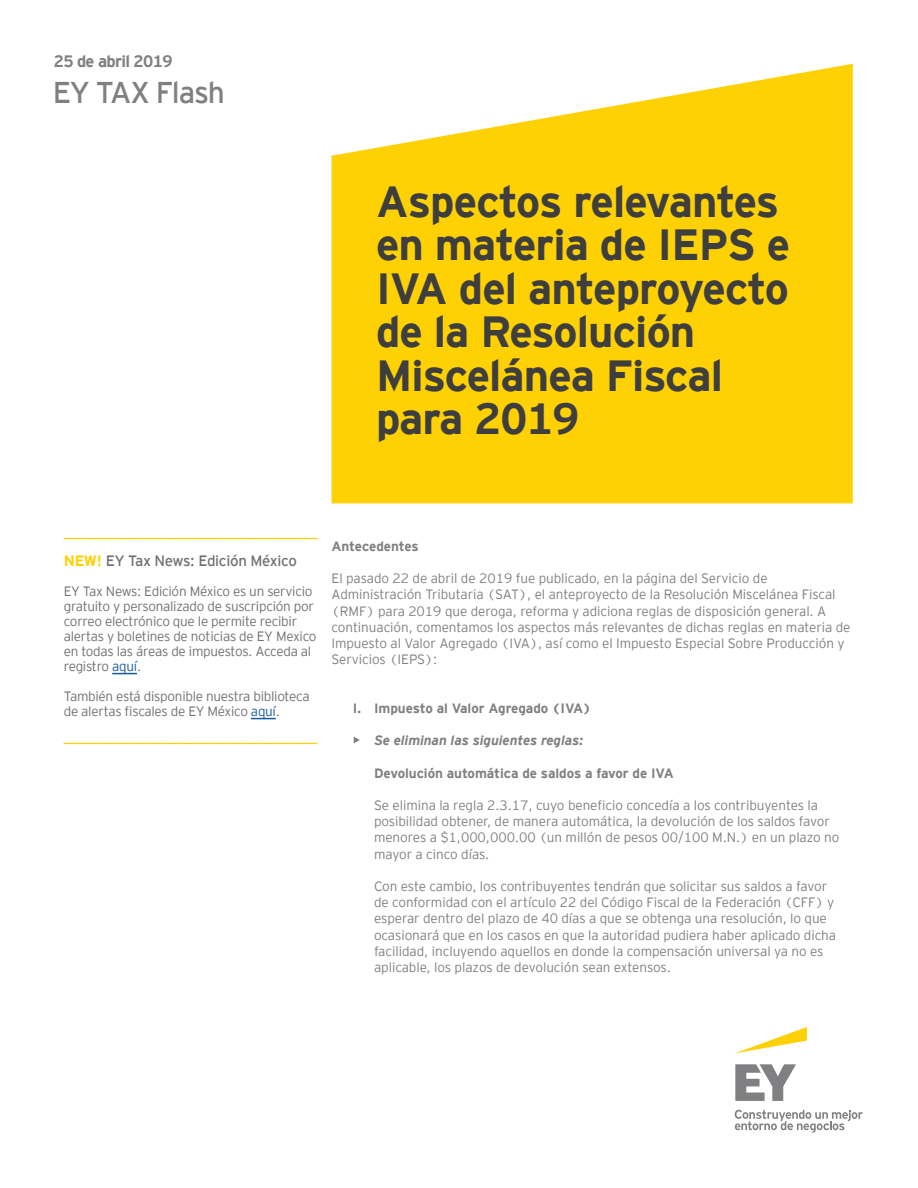
<style>
.page{position:relative;width:918px;height:1188px;background:#fff}
.page>*{position:absolute;margin:0;border:0;box-sizing:border-box;transform-origin:0 0}
.t1{font:700 43.5px/43.5px "EY Interstate";letter-spacing:-.02em;color:#3e3e3f}
.t2{font:30px "EY Interstate";letter-spacing:-.04em;color:#808083}
.t3{font:700 16.5px "EY Interstate";letter-spacing:-.04em;color:#808083}
.t4{font:15px "EY Interstate";letter-spacing:-.02em;color:#717074}
.t5{font:300 13.5px/16.2px "EY Interstate";letter-spacing:-.005em;color:#808083}
.t6{font:300 13.5px/15px "EY Interstate";letter-spacing:-.02em;color:#717074}
.t7{font:700 13.5px "EY Interstate";letter-spacing:-.005em;color:#808083}
.t8{font:italic 700 13.5px "EY Interstate";letter-spacing:-.005em;color:#808083}
.t9{font:700 11.25px "EY Interstate";color:#fed105}
.s1{font-weight:700;color:#fed105}
.s2{color:#175d9e}
</style>
<div class="page">
<svg style="left:332px;top:64px;width:521px;height:440px;background:#fed51f"></svg>
<svg style="left:735px;top:1064px;width:61px;height:37px"></svg>
<svg style="left:735px;top:1110px;width:128px;height:23px"></svg>
<svg style="left:736px;top:1027px;width:71px;height:26px"></svg>
<svg style="left:112px;top:673px;width:25px;height:1px"></svg>
<svg style="left:251px;top:718px;width:25px;height:1px"></svg>
<p class="t3" style="left:54px;top:52px;width:120px">25 de abril 2019</p>
<p class="t2" style="left:53px;top:75px;width:174px">EY TAX Flash</p>
<p class="t1" style="left:376px;top:179px;width:416px">Aspectos relevantes en materia de IEPS e<br>IVA del anteproyecto de la Resolución<br>Miscelánea Fiscal para 2019</p>
<p class="t9" style="left:64px;top:527px;width:256px">_______________________________________________</p>
<p class="t4" style="left:64px;top:553px;width:235px"><span class="s1">NEW!</span> EY Tax News: Edición México</p>
<p class="t6" style="left:64px;top:584px;width:254px">EY Tax News: Edición México es un servicio gratuito y personalizado de suscripción por correo electrónico que le permite recibir alertas y boletines de noticias de EY Mexico en todas las áreas de impuestos. Acceda al registro <span class="s2">aquí</span>.</p>
<p class="t6" style="left:64px;top:689px;width:247px">También está disponible nuestra biblioteca de alertas fiscales de EY México <span class="s2">aquí</span>.</p>
<p class="t9" style="left:64px;top:732px;width:256px">_______________________________________________</p>
<p class="t7" style="left:332px;top:539px;width:89px">Antecedentes</p>
<p class="t5" style="left:332px;top:570px;width:521px">El pasado 22 de abril de 2019 fue publicado, en la página del Servicio de Administración Tributaria (SAT), el anteproyecto de la Resolución Miscelánea Fiscal (RMF) para 2019 que deroga, reforma y adiciona reglas de disposición general. A continuación, comentamos los aspectos más relevantes de dichas reglas en materia de Impuesto al Valor Agregado (IVA), así como el Impuesto Especial Sobre Producción y Servicios (IEPS):</p>
<p class="t7" style="left:353px;top:701px;width:240px">I. Impuesto al Valor Agregado (IVA)</p>
<p class="t8" style="left:353px;top:733px;width:232px">• Se eliminan las siguientes reglas:</p>
<p class="t7" style="left:374px;top:765px;width:301px">Devolución automática de saldos a favor de IVA</p>
<p class="t5" style="left:374px;top:797px;width:467px">Se elimina la regla 2.3.17, cuyo beneficio concedía a los contribuyentes la posibilidad obtener, de manera automática, la devolución de los saldos favor menores a $1,000,000.00 (un millón de pesos 00/100 M.N.) en un plazo no mayor a cinco días.</p>
<p class="t5" style="left:374px;top:878px;width:464px">Con este cambio, los contribuyentes tendrán que solicitar sus saldos a favor de conformidad con el artículo 22 del Código Fiscal de la Federación (CFF) y esperar dentro del plazo de 40 días a que se obtenga una resolución, lo que ocasionará que en los casos en que la autoridad pudiera haber aplicado dicha facilidad, incluyendo aquellos en donde la compensación universal ya no es aplicable, los plazos de devolución sean extensos.</p>
</div>
